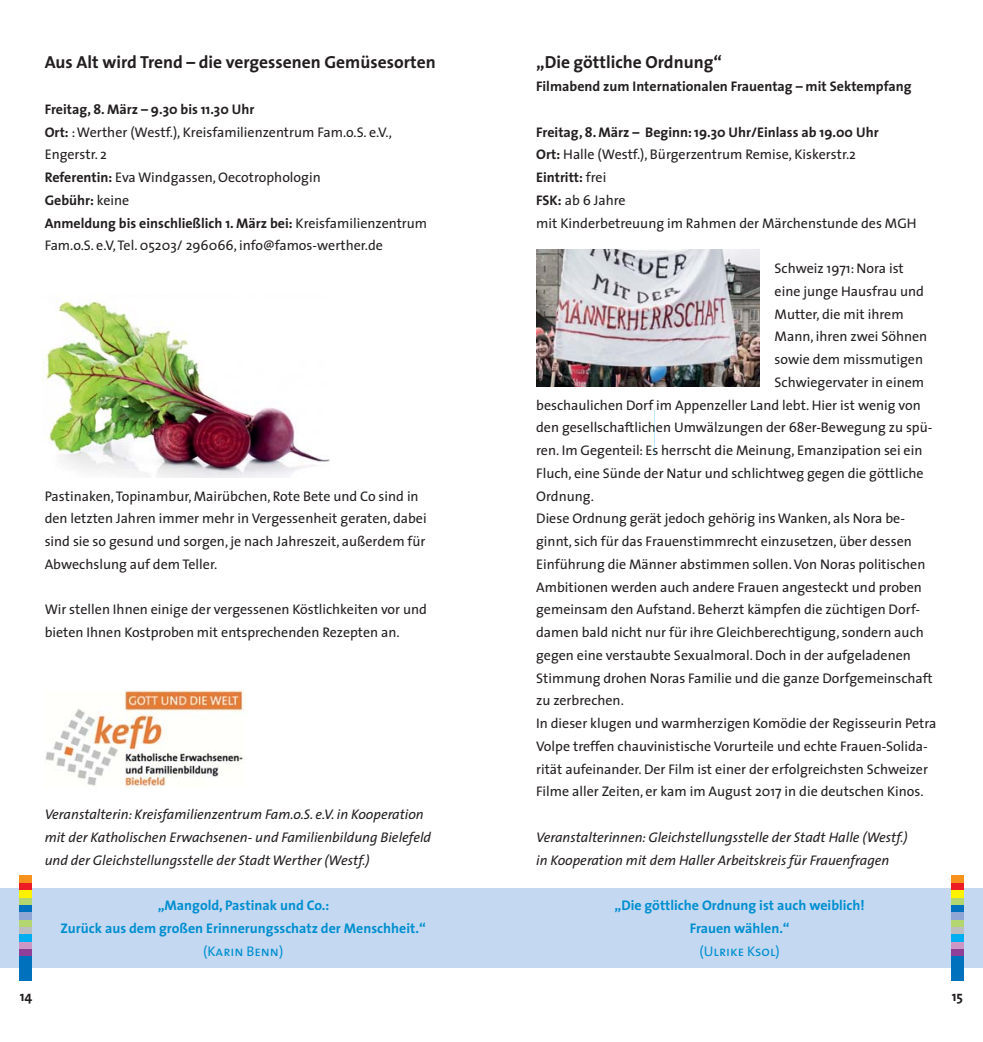
<style>
.page{position:relative;width:983px;height:1042px;background:#fff}
.page>*{position:absolute;margin:0;border:0;box-sizing:border-box;transform-origin:0 0}
.t1{font:700 17.5px "The Sans";color:#231f20}
.t2{font:14px/22.8px "The Sans";color:#231f20}
.t3{font:italic 14px/22.8px "The Sans";color:#231f20}
.t4{font:700 14px/22.8px "The Sans";color:#008ed0;text-align:center}
.t5{font:700 14px "The Sans";color:#231f20}
.t6{font:14px "The Sans Caps";color:#008ed0}
.s1{font-weight:700}
</style>
<div class="page">
<div style="left:0;top:888px;width:982px;height:79px;background:#c4d9f1"></div>
<div style="left:20px;top:956px;width:12px;height:24px;background:#0071bc"></div>
<div style="left:20px;top:948px;width:12px;height:8px;background:#903f98"></div>
<div style="left:20px;top:941px;width:12px;height:7px;background:#cb97c4"></div>
<div style="left:20px;top:934px;width:12px;height:7px;background:#00aeef"></div>
<div style="left:20px;top:926px;width:12px;height:8px;background:#bbbdc0"></div>
<div style="left:20px;top:919px;width:12px;height:7px;background:#b4d670"></div>
<div style="left:20px;top:912px;width:12px;height:7px;background:#90a7d6"></div>
<div style="left:20px;top:904px;width:12px;height:8px;background:#0071bc"></div>
<div style="left:20px;top:897px;width:12px;height:7px;background:#b4d670"></div>
<div style="left:20px;top:890px;width:12px;height:7px;background:#fff200"></div>
<div style="left:20px;top:882px;width:12px;height:8px;background:#ed1c24"></div>
<div style="left:20px;top:875px;width:12px;height:7px;background:#f7931d"></div>
<div style="left:950px;top:956px;width:12px;height:24px;background:#0071bc"></div>
<div style="left:950px;top:948px;width:12px;height:8px;background:#903f98"></div>
<div style="left:950px;top:941px;width:12px;height:7px;background:#cb97c4"></div>
<div style="left:950px;top:934px;width:12px;height:7px;background:#00aeef"></div>
<div style="left:950px;top:926px;width:12px;height:8px;background:#bbbdc0"></div>
<div style="left:950px;top:919px;width:12px;height:7px;background:#b4d670"></div>
<div style="left:950px;top:912px;width:12px;height:7px;background:#90a7d6"></div>
<div style="left:950px;top:904px;width:12px;height:8px;background:#0071bc"></div>
<div style="left:950px;top:897px;width:12px;height:7px;background:#b4d670"></div>
<div style="left:950px;top:890px;width:12px;height:7px;background:#fff200"></div>
<div style="left:950px;top:882px;width:12px;height:8px;background:#ed1c24"></div>
<div style="left:950px;top:875px;width:12px;height:7px;background:#f7931d"></div>
<img style="left:45px;top:690px;width:201px;height:97px">
<img style="left:536px;top:250px;width:223px;height:136px">
<img style="left:45px;top:300px;width:285px;height:178px">
<p class="t1" style="left:45px;top:53px;width:392px">Aus Alt wird Trend – die vergessenen Gemüsesorten</p>
<p class="t2" style="left:45px;top:99px;width:384px"><span class="s1">Freitag, 8. März – 9.30 bis 11.30 Uhr<br>Ort:</span> : Werther (Westf.), Kreisfamilienzentrum Fam.o.S. e.V., Engerstr. 2<br><span class="s1">Referentin:</span> Eva Windgassen, Oecotrophologin<br><span class="s1">Gebühr:</span> keine<br><span class="s1">Anmeldung bis einschließlich 1. März bei:</span> Kreisfamilienzentrum Fam.o.S. e.V, Tel. 05203/ 296066, info@famos-werther.de</p>
<p class="t2" style="left:45px;top:486px;width:383px">Pastinaken, Topinambur, Mairübchen, Rote Bete und Co sind in den letzten Jahren immer mehr in Vergessenheit geraten, dabei sind sie so gesund und sorgen, je nach Jahreszeit, außerdem für Abwechslung auf dem Teller.</p>
<p class="t2" style="left:45px;top:600px;width:383px">Wir stellen Ihnen einige der vergessenen Köstlichkeiten vor und bieten Ihnen Kostproben mit entsprechenden Rezepten an.</p>
<p class="t3" style="left:45px;top:804px;width:388px">Veranstalterin: Kreisfamilienzentrum Fam.o.S. e.V. in Kooperation mit der Katholischen Erwachsenen- und Familienbildung Bielefeld und der Gleichstellungsstelle der Stadt Werther (Westf.)</p>
<p class="t4" style="left:60px;top:894px;width:367px">„Mangold, Pastinak und Co.:<br>Zurück aus dem großen Erinnerungsschatz der Menschheit.“</p>
<p class="t6" style="left:203px;top:942px;width:82px">(Karin Benn)</p>
<p class="t1" style="left:536px;top:53px;width:187px">„Die göttliche Ordnung“</p>
<p class="t5" style="left:536px;top:79px;width:377px">Filmabend zum Internationalen Frauentag – mit Sektempfang</p>
<p class="t2" style="left:536px;top:122px;width:382px"><span class="s1">Freitag, 8. März – Beginn: 19.30 Uhr/Einlass ab 19.00 Uhr<br>Ort:</span> Halle (Westf.), Bürgerzentrum Remise, Kiskerstr.2<br><span class="s1">Eintritt:</span> frei<br><span class="s1">FSK:</span> ab 6 Jahre<br>mit Kinderbetreuung im Rahmen der Märchenstunde des MGH</p>
<p class="t2" style="left:774px;top:258px;width:131px">Schweiz 1971: Nora ist</p>
<p class="t2" style="left:774px;top:281px;width:151px">eine junge Hausfrau und</p>
<p class="t2" style="left:774px;top:304px;width:131px">Mutter, die mit ihrem</p>
<p class="t2" style="left:774px;top:327px;width:154px">Mann, ihren zwei Söhnen</p>
<p class="t2" style="left:774px;top:349px;width:150px">sowie dem missmutigen</p>
<p class="t2" style="left:774px;top:372px;width:151px">Schwiegervater in einem</p>
<p class="t2" style="left:536px;top:395px;width:386px">beschaulichen Dorf im Appenzeller Land lebt. Hier ist wenig von</p>
<p class="t2" style="left:536px;top:418px;width:397px">den gesellschaftlichen Umwälzungen der 68er-Bewegung zu spü-</p>
<p class="t2" style="left:536px;top:440px;width:387px">ren. Im Gegenteil: Es herrscht die Meinung, Emanzipation sei ein</p>
<p class="t2" style="left:536px;top:463px;width:389px">Fluch, eine Sünde der Natur und schlichtweg gegen die göttliche</p>
<p class="t2" style="left:536px;top:486px;width:59px">Ordnung.</p>
<p class="t2" style="left:536px;top:509px;width:370px">Diese Ordnung gerät jedoch gehörig ins Wanken, als Nora be-</p>
<p class="t2" style="left:536px;top:531px;width:377px">ginnt, sich für das Frauenstimmrecht einzusetzen, über dessen</p>
<p class="t2" style="left:536px;top:554px;width:390px">Einführung die Männer abstimmen sollen. Von Noras politischen</p>
<p class="t2" style="left:536px;top:577px;width:387px">Ambitionen werden auch andere Frauen angesteckt und proben</p>
<p class="t2" style="left:536px;top:600px;width:385px">gemeinsam den Aufstand. Beherzt kämpfen die züchtigen Dorf-</p>
<p class="t2" style="left:536px;top:622px;width:389px">damen bald nicht nur für ihre Gleichberechtigung, sondern auch</p>
<p class="t2" style="left:536px;top:645px;width:376px">gegen eine verstaubte Sexualmoral. Doch in der aufgeladenen</p>
<p class="t2" style="left:536px;top:668px;width:398px">Stimmung drohen Noras Familie und die ganze Dorfgemeinschaft</p>
<p class="t2" style="left:536px;top:691px;width:89px">zu zerbrechen.</p>
<p class="t2" style="left:536px;top:713px;width:401px">In dieser klugen und warmherzigen Komödie der Regisseurin Petra</p>
<p class="t2" style="left:536px;top:736px;width:393px">Volpe treffen chauvinistische Vorurteile und echte Frauen-Solida-</p>
<p class="t2" style="left:536px;top:759px;width:393px">rität aufeinander. Der Film ist einer der erfolgreichsten Schweizer</p>
<p class="t2" style="left:536px;top:782px;width:389px">Filme aller Zeiten, er kam im August 2017 in die deutschen Kinos.</p>
<p class="t3" style="left:536px;top:827px;width:373px">Veranstalterinnen: Gleichstellungsstelle der Stadt Halle (Westf.) in Kooperation mit dem Haller Arbeitskreis für Frauenfragen</p>
<p class="t4" style="left:614px;top:894px;width:252px">„Die göttliche Ordnung ist auch weiblich!<br>Frauen wählen.“</p>
<p class="t6" style="left:699px;top:942px;width:82px">(Ulrike Ksol)</p>
<p class="t5" style="left:20px;top:989px;width:14px">14</p>
<p class="t5" style="left:951px;top:989px;width:13px">15</p>
</div>
